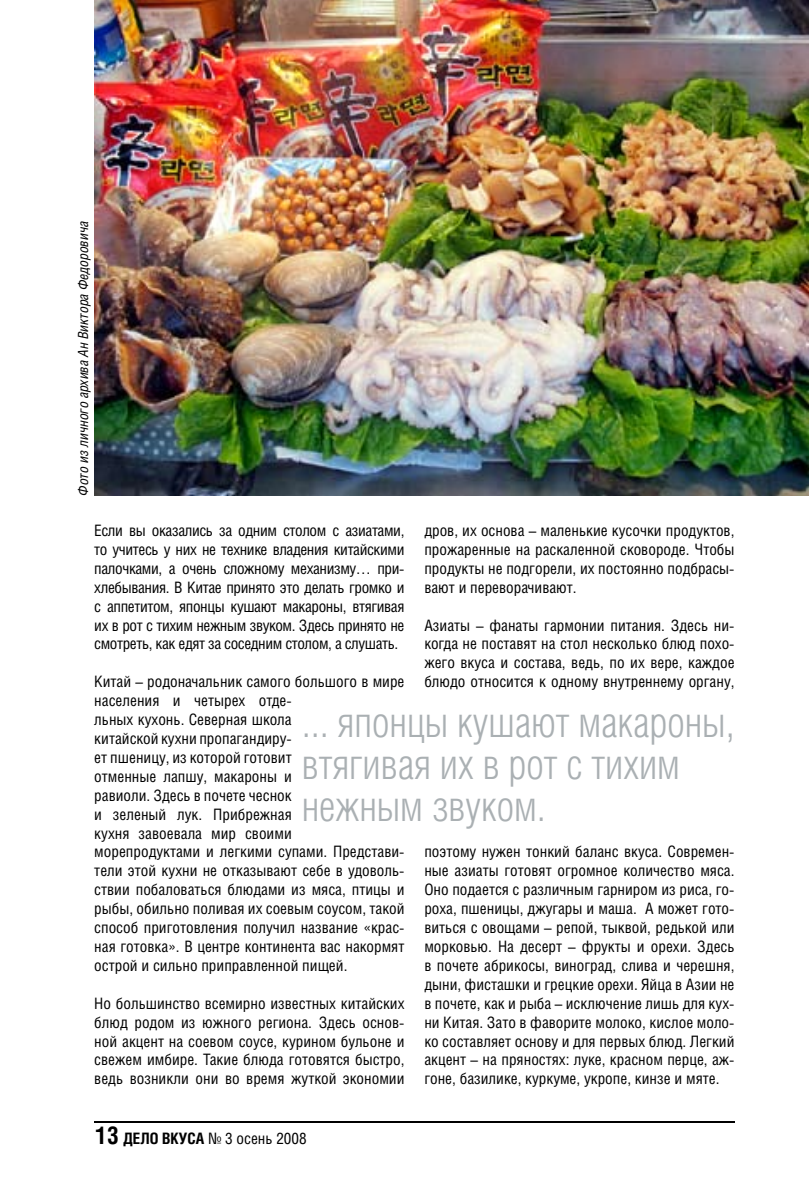
<style>
.page{position:relative;width:809px;height:1191px;background:#fff}
.page>*{position:absolute;margin:0;border:0;box-sizing:border-box;transform-origin:0 0}
.t1{font:300 42px/42px "Helios Cond";color:#aab0b3}
.t2{font:15.75px/18.9px "Helios Cond";color:#000;text-align:justify}
.t3{font:italic 14px "Helios Cond";color:#000}
.s1{font-weight:700;font-size:24.5px}
.s2{font-weight:700}
</style>
<div class="page">
<hr style="left:94px;top:1121px;width:640px;height:1px;background:#000">
<img style="left:94px;top:0;width:715px;height:496px">
<p class="t3" style="left:75px;top:496px;width:276px;rotate:-90deg">Фото из личного архива Ан Виктора Федоровича</p>
<p class="t2" style="left:94px;top:520px;width:312px">Если вы оказались за одним столом с азиатами, то учитесь у них не технике владения китайскими палочками, а очень сложному механизму… при&shy;хлебывания. В Китае принято это делать громко и с аппетитом, японцы кушают макароны, втягивая их в рот с тихим нежным звуком. Здесь принято не смотреть, как едят за соседним столом, а слушать.</p>
<p class="t2" style="left:94px;top:672px;width:312px;text-align:left">Китай – родоначальник самого большого в мире населения и четырех отде-<br>льных кухонь. Северная школа<br>китайской кухни пропагандиру-<br>ет пшеницу, из которой готовит<br>отменные лапшу, макароны и<br>равиоли. Здесь в почете чеснок<br>и зеленый лук. Прибрежная<br>кухня завоевала мир своими<br>морепродуктами и легкими супами. Представи&shy;тели этой кухни не отказывают себе в удоволь&shy;ствии побаловаться блюдами из мяса, птицы и рыбы, обильно поливая их соевым соусом, такой способ приготовления получил название «крас&shy;ная готовка». В центре континента вас накормят острой и сильно приправленной пищей.</p>
<p class="t2" style="left:94px;top:993px;width:312px">Но большинство всемирно известных китайских блюд родом из южного региона. Здесь основ&shy;ной акцент на соевом соусе, курином бульоне и свежем имбире. Такие блюда готовятся быстро, ведь возникли они во время жуткой экономии</p>
<p class="t2" style="left:424px;top:520px;width:312px">дров, их основа – маленькие кусочки продуктов, прожаренные на раскаленной сковороде. Чтобы продукты не подгорели, их постоянно подбрасы&shy;вают и переворачивают.</p>
<p class="t2" style="left:424px;top:615px;width:312px">Азиаты – фанаты гармонии питания. Здесь ни&shy;когда не поставят на стол несколько блюд похо&shy;жего вкуса и состава, ведь, по их вере, каждое блюдо относится к одному внутреннему органу,</p>
<h1 class="t1" style="left:302px;top:701px;width:434px">... японцы кушают макароны, втягивая их в рот с тихим нежным звуком.</h1>
<p class="t2" style="left:424px;top:842px;width:312px">поэтому нужен тонкий баланс вкуса. Современ&shy;ные азиаты готовят огромное количество мяса.<br>Оно подается с различным гарниром из риса, го&shy;роха, пшеницы, джугары и маша. А может гото&shy;виться с овощами – репой, тыквой, редькой или морковью. На десерт – фрукты и орехи. Здесь в почете абрикосы, виноград, слива и черешня, дыни, фисташки и грецкие орехи. Яйца в Азии не в почете, как и рыба – исключение лишь для кух&shy;ни Китая. Зато в фаворите молоко, кислое моло&shy;ко составляет основу и для первых блюд. Легкий акцент – на пряностях: луке, красном перце, аж&shy;гоне, базилике, куркуме, укропе, кинзе и мяте.</p>
<p class="t2" style="left:95px;top:1128px;width:213px"><span class="s1">13</span> <span class="s2">ДЕЛО ВКУСА</span> № 3 осень 2008</p>
</div>
